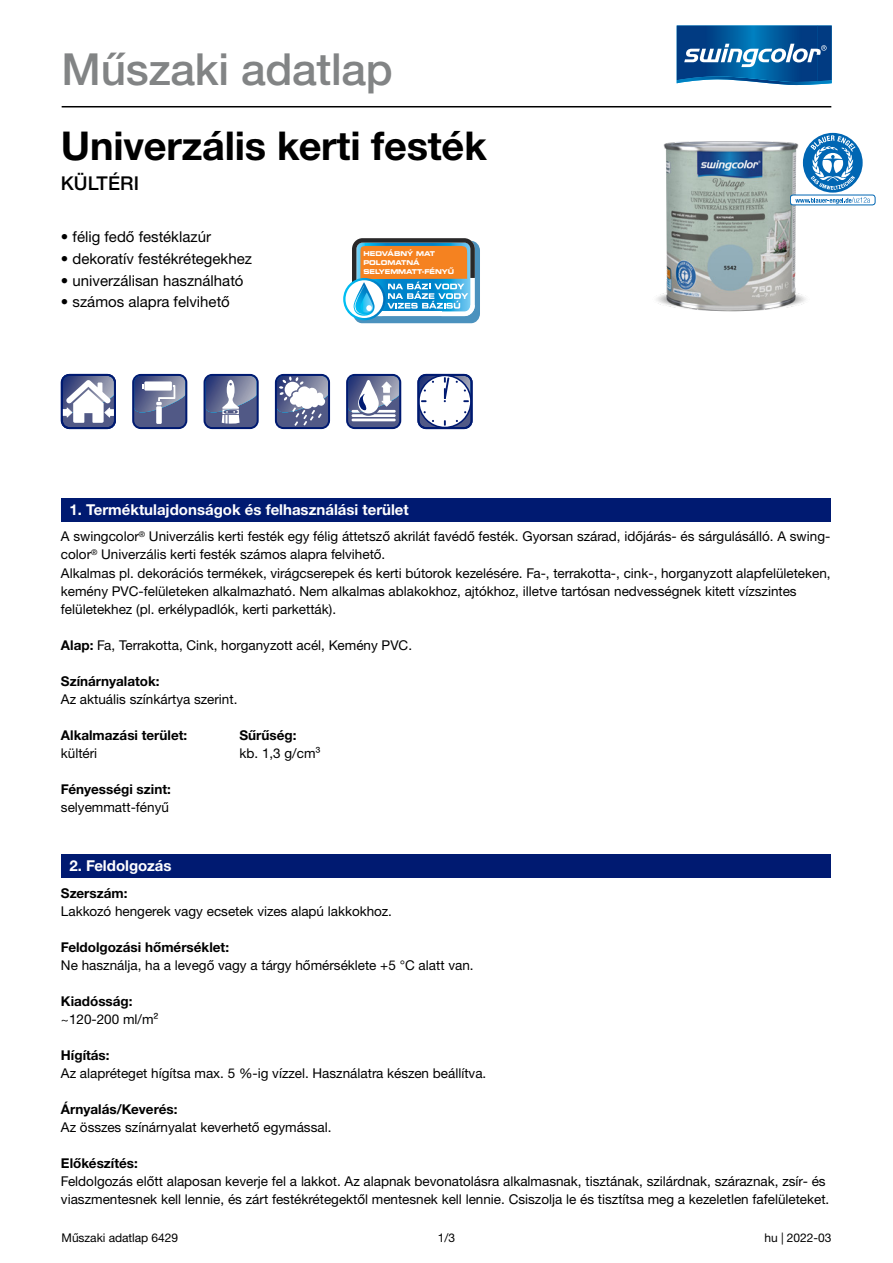
<style>
.page{position:relative;width:893px;height:1263px;background:#fff}
.page>*{position:absolute;margin:0;border:0;box-sizing:border-box;transform-origin:0 0}
.t1{font:500 44.25px "Helvetica Neue LTW1 G";letter-spacing:-.005em;color:#828485}
.product_name{font:700 39.75px "Helvetica Neue LTW1 G";letter-spacing:-.005em;color:#000}
.USP{font:500 19.05px "Helvetica Neue LTW1 G";letter-spacing:.015em;color:#000}
.USP_list{font:15px "Helvetica Neue LTW1 G";color:#000}
.rubric_headline{font:700 15px "Helvetica Neue LTW1 G";color:#fff}
.copy_text{font:13.5px/18px "Helvetica Neue LTW1 G";color:#000}
.copy_text_prefix{font:700 13.5px "Helvetica Neue LTW1 G";color:#000}
.copy_text-2{font:700 13.5px "Helvetica Neue LTW1 G";color:#000}
.footer_text{font:12px "Helvetica Neue LTW1 G";letter-spacing:-.005em;color:#000}
.footer_edition{font:12px "Helvetica Neue LTW1 G";letter-spacing:-.005em;color:#000}
.footer_page{font:12px "Helvetica Neue LTW1 G";color:#000}
.t2{font:6.6px/9px "Eurostile LT Pro Bold Ex 2";letter-spacing:-.01em;color:#fff;scale:.9 1}
.s1{font-weight:700}
</style>
<div class="page">
<hr style="left:62px;top:106px;width:769px;height:1px;background:#000">
<svg style="left:677px;top:26px;width:155px;height:59px;background:#2a6da6"></svg>
<img style="left:656px;top:141px;width:170px;height:171px">
<div style="left:790px;top:195px;width:85px;height:10px;background:#fff;border-radius:3px"></div>
<div style="left:790px;top:195px;width:85px;height:10px;border:1px solid #0066b3;border-radius:3px"></div>
<svg style="left:795px;top:133px;width:75px;height:71px"></svg>
<div style="left:353px;top:241px;width:127px;height:82px;background:#4b92be;border-radius:9px"></div>
<svg style="left:343px;top:278px;width:43px;height:42px"></svg>
<svg style="left:345px;top:280px;width:38px;height:38px"></svg>
<svg style="left:352px;top:238px;width:123px;height:78px;background:#9a9c8d"></svg>
<svg style="left:61px;top:374px;width:55px;height:55px"></svg>
<svg style="left:132px;top:374px;width:55px;height:55px;background:#5f6a95"></svg>
<div style="left:144px;top:381px;width:28px;height:10px;background:#fff"></div>
<svg style="left:204px;top:374px;width:55px;height:55px;background:#6a749c"></svg>
<svg style="left:275px;top:374px;width:55px;height:55px"></svg>
<svg style="left:346px;top:374px;width:55px;height:55px"></svg>
<svg style="left:417px;top:374px;width:56px;height:55px"></svg>
<div style="left:61px;top:498px;width:770px;height:23px;background:#001a71"></div>
<div style="left:61px;top:854px;width:770px;height:24px;background:#001a71"></div>
<p class="t1" style="left:62px;top:43px;width:333px">Műszaki adatlap</p>
<p class="product_name" style="left:61px;top:122px;width:427px">Univerzális kerti festék</p>
<p class="USP" style="left:61px;top:172px;width:80px">KÜLTÉRI</p>
<p class="USP_list" style="left:61px;top:227px;width:152px">• félig fedő festéklazúr</p>
<p class="USP_list" style="left:61px;top:249px;width:192px">• dekoratív festékrétegekhez</p>
<p class="USP_list" style="left:61px;top:271px;width:184px">• univerzálisan használható</p>
<p class="USP_list" style="left:61px;top:293px;width:170px">• számos alapra felvihető</p>
<p class="t2" style="left:363px;top:249px;width:102px">HEDVÁBNÝ MAT<br>POLOMATNÁ<br>SELYEMMATT-FÉNYŰ</p>
<p class="rubric_headline" style="left:69px;top:500px;width:341px">1. Terméktulajdonságok és felhasználási terület</p>
<p class="copy_text" style="left:61px;top:528px;width:769px">A swingcolor<sup>®</sup> Univerzális kerti festék egy félig áttetsző akrilát favédő festék. Gyorsan szárad, időjárás- és sárgulásálló. A swing&shy;color<sup>®</sup> Univerzális kerti festék számos alapra felvihető.</p>
<p class="copy_text" style="left:61px;top:564px;width:771px">Alkalmas pl. dekorációs termékek, virágcserepek és kerti bútorok kezelésére. Fa-, terrakotta-, cink-, horganyzott alapfelületeken, kemény PVC-felületeken alkalmazható. Nem alkalmas ablakokhoz, ajtókhoz, illetve tartósan nedvességnek kitett vízszintes felületekhez (pl. erkélypadlók, kerti parketták).</p>
<p class="copy_text" style="left:61px;top:636px;width:353px"><span class="s1">Alap:</span> Fa, Terrakotta, Cink, horganyzott acél, Kemény PVC.</p>
<p class="copy_text_prefix" style="left:61px;top:672px;width:100px">Színárnyalatok:</p>
<p class="copy_text" style="left:61px;top:690px;width:178px">Az aktuális színkártya szerint.</p>
<p class="copy_text_prefix" style="left:61px;top:726px;width:128px">Alkalmazási terület:</p>
<p class="copy_text" style="left:61px;top:744px;width:38px">kültéri</p>
<p class="copy_text-2" style="left:61px;top:780px;width:111px">Fényességi szint:</p>
<p class="copy_text" style="left:61px;top:798px;width:110px">selyemmatt-fényű</p>
<p class="copy_text_prefix" style="left:240px;top:726px;width:59px">Sűrűség:</p>
<p class="copy_text" style="left:240px;top:744px;width:83px">kb. 1,3 g/cm³</p>
<p class="rubric_headline" style="left:69px;top:857px;width:104px">2. Feldolgozás</p>
<p class="copy_text_prefix" style="left:61px;top:885px;width:68px">Szerszám:</p>
<p class="copy_text" style="left:61px;top:902px;width:333px">Lakkozó hengerek vagy ecsetek vizes alapú lakkokhoz.</p>
<p class="copy_text_prefix" style="left:61px;top:939px;width:170px">Feldolgozási hőmérséklet:</p>
<p class="copy_text" style="left:61px;top:956px;width:414px">Ne használja, ha a levegő vagy a tárgy hőmérséklete +5 °C alatt van.</p>
<p class="copy_text_prefix" style="left:61px;top:993px;width:73px">Kiadósság:</p>
<p class="copy_text" style="left:61px;top:1010px;width:99px">~120-200 ml/m²</p>
<p class="copy_text_prefix" style="left:61px;top:1047px;width:50px">Hígítás:</p>
<p class="copy_text" style="left:61px;top:1064px;width:427px">Az alapréteget hígítsa max. 5 %-ig vízzel. Használatra készen beállítva.</p>
<p class="copy_text_prefix" style="left:61px;top:1101px;width:118px">Árnyalás/Keverés:</p>
<p class="copy_text" style="left:61px;top:1118px;width:272px">Az összes színárnyalat keverhető egymással.</p>
<p class="copy_text_prefix" style="left:61px;top:1155px;width:78px">Előkészítés:</p>
<p class="copy_text" style="left:61px;top:1172px;width:770px">Feldolgozás előtt alaposan keverje fel a lakkot. Az alapnak bevonatolásra alkalmasnak, tisztának, szilárdnak, száraznak, zsír- és viaszmentesnek kell lennie, és zárt festékrétegektől mentesnek kell lennie. Csiszolja le és tisztítsa meg a kezeletlen fafelületeket.</p>
<p class="footer_text" style="left:62px;top:1230px;width:118px">Műszaki adatlap 6429</p>
<p class="footer_page" style="left:438px;top:1230px;width:19px">1/3</p>
<p class="footer_edition" style="left:765px;top:1230px;width:68px">hu | 2022-03</p>
</div>
